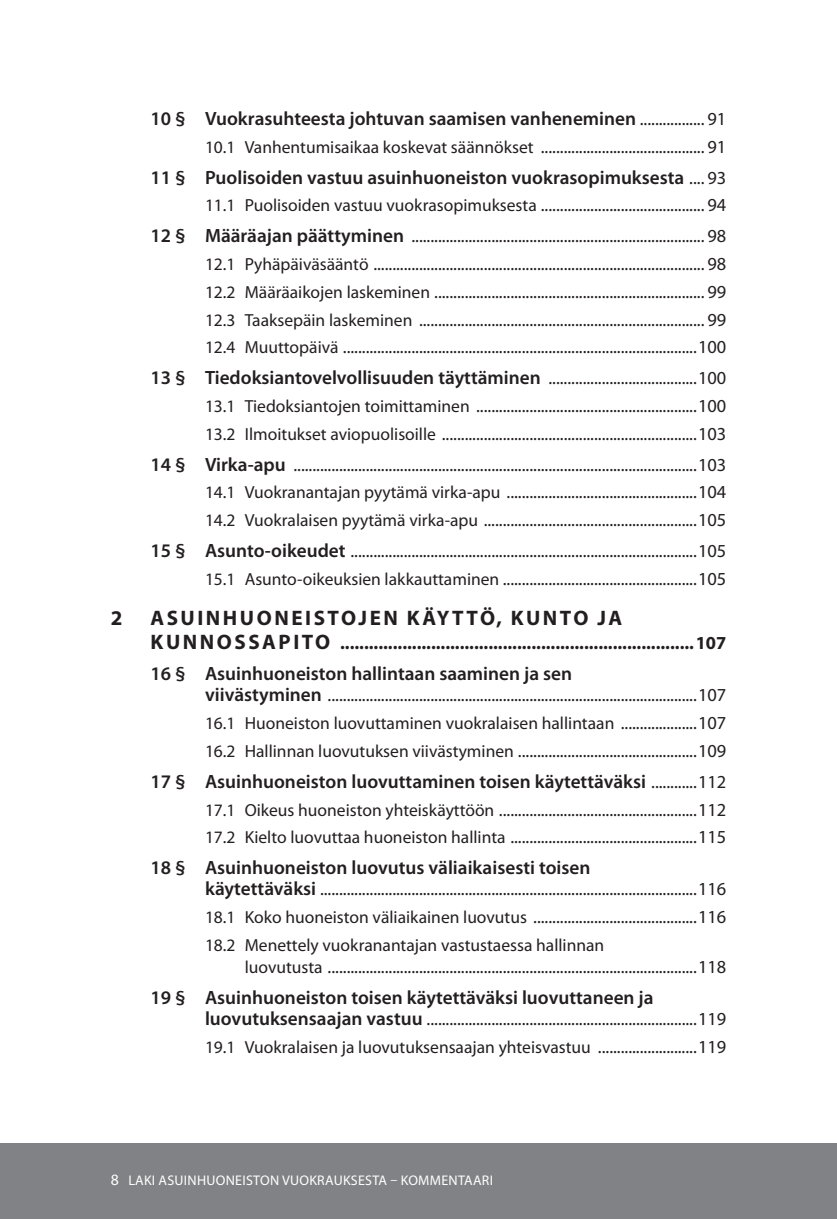
<style>
.page{position:relative;width:837px;height:1219px;background:#fff}
.page>*{position:absolute;margin:0;border:0;box-sizing:border-box;transform-origin:0 0}
.t1{font:700 21px "Myriad Pro";letter-spacing:.12em;color:#231f20}
.t2{font:600 19.25px "Myriad Pro";color:#231f20}
.t3{font:18.38px/27.7px "Myriad Pro";color:#231f20;text-align:justify}
.t4{font:700 18.38px "Myriad Pro";color:#231f20}
.t5{font:17.5px "Myriad Pro";color:#231f20}
.t6{font:14px "Myriad Pro";letter-spacing:.02em;color:#fff}
.s1{font-weight:400;font-size:18.38px}
.s2{font-size:17.5px}
.s3{font-weight:600;font-size:19.25px}
.s4{font-size:18.38px}
.s5{font-size:15.75px}
</style>
<div class="page">
<div style="left:0;top:1142px;width:836px;height:76px;background:#808285"></div>
<p class="t2" style="left:150px;top:106px;width:577px">10 § Vuokrasuhteesta johtuvan saamisen vanheneminen <span class="s1">................. 91</span></p>
<p class="t3" style="left:205px;top:132px;width:522px"><span class="s2">10.1 Vanhentumisaikaa koskevat säännökset</span> ........................................... 91</p>
<p class="t2" style="left:150px;top:165px;width:577px">11 § Puolisoiden vastuu asuinhuoneiston vuokrasopimuksesta <span class="s1">.... 93</span></p>
<p class="t3" style="left:150px;top:189px;width:577px;line-height:31px;text-align:right"><span class="s2">11.1 Puolisoiden vastuu vuokrasopimuksesta</span> ........................................... 94<br><span class="s3">12 § Määräajan päättyminen</span> ............................................................................. 98</p>
<p class="t3" style="left:205px;top:250px;width:522px"><span class="s2">12.1 Pyhäpäiväsääntö</span> ....................................................................................... 98<br><span class="s2">12.2 Määräaikojen laskeminen</span> ....................................................................... 99<br><span class="s2">12.3 Taaksepäin laskeminen</span> ........................................................................... 99<br><span class="s2">12.4 Muuttopäivä</span> .............................................................................................100</p>
<p class="t3" style="left:205px;top:364px;width:522px;text-indent:-55px"><span class="s3">13 § Tiedoksiantovelvollisuuden täyttäminen</span> .......................................100<br><span class="s2">13.1 Tiedoksiantojen toimittaminen</span> ..........................................................100<br><span class="s2">13.2 Ilmoitukset aviopuolisoille</span> ...................................................................103</p>
<p class="t3" style="left:205px;top:450px;width:522px;text-indent:-55px"><span class="s3">14 § Virka-apu</span> ..........................................................................................................103<br><span class="s2">14.1 Vuokranantajan pyytämä virka-apu</span> ..................................................104<br><span class="s2">14.2 Vuokralaisen pyytämä virka-apu</span> ........................................................105</p>
<p class="t3" style="left:150px;top:536px;width:577px;text-align:right"><span class="s3">15 § Asunto-oikeudet</span> ...........................................................................................105<br><span class="s2">15.1 Asunto-oikeuksien lakkauttaminen</span> ...................................................105</p>
<p class="t1" style="left:111px;top:603px;width:13px">2</p>
<p class="t1" style="left:150px;top:603px;width:17px">ASUINHUON</p>
<p class="t1" style="left:291px;top:603px;width:27px">EISTOJ</p>
<p class="t1" style="left:369px;top:603px;width:68px">EN KÄYTT</p>
<p class="t1" style="left:480px;top:603px;width:63px">Ö, KUNTO</p>
<p class="t1" style="left:597px;top:603px;width:14px">JA</p>
<p class="t1" style="left:150px;top:628px;width:32px">KUNNOSSAPITO</p>
<p class="t4" style="left:340px;top:631px;width:387px">..........................................................................107</p>
<p class="t2" style="left:150px;top:661px;width:423px">16 § Asuinhuoneiston hallintaan saaminen ja sen</p>
<p class="t3" style="left:205px;top:681px;width:522px"><span class="s3">viivästyminen</span> .................................................................................................107</p>
<p class="t5" style="left:205px;top:712px;width:522px">16.1 Huoneiston luovuttaminen vuokralaisen hallintaan <span class="s4">....................107</span></p>
<p class="t3" style="left:205px;top:736px;width:522px"><span class="s2">16.2 Hallinnan luovutuksen viivästyminen</span> ...............................................109</p>
<p class="t2" style="left:150px;top:769px;width:577px">17 § Asuinhuoneiston luovuttaminen toisen käytettäväksi <span class="s1">............112</span></p>
<p class="t3" style="left:205px;top:795px;width:522px"><span class="s2">17.1 Oikeus huoneiston yhteiskäyttöön</span> ....................................................112<br><span class="s2">17.2 Kielto luovuttaa huoneiston hallinta</span> .................................................115</p>
<p class="t2" style="left:150px;top:855px;width:441px">18 § Asuinhuoneiston luovutus väliaikaisesti toisen</p>
<p class="t3" style="left:205px;top:874px;width:522px"><span class="s3">käytettäväksi</span> ...................................................................................................116<br><span class="s2">18.1 Koko huoneiston väliaikainen luovutus</span> ...........................................116</p>
<p class="t5" style="left:205px;top:933px;width:400px">18.2 Menettely vuokranantajan vastustaessa hallinnan</p>
<p class="t3" style="left:245px;top:953px;width:483px"><span class="s2">luovutusta</span> .................................................................................................118</p>
<p class="t2" style="left:150px;top:985px;width:504px">19 § Asuinhuoneiston toisen käytettäväksi luovuttaneen ja</p>
<p class="t3" style="left:205px;top:1004px;width:522px"><span class="s3">luovutuksensaajan vastuu</span> .......................................................................119</p>
<p class="t5" style="left:205px;top:1036px;width:522px">19.1 Vuokralaisen ja luovutuksensaajan yhteisvastuu <span class="s4">..........................119</span></p>
<p class="t6" style="left:111px;top:1171px;width:384px"><span class="s5">8</span> LAKI ASUINHUONEISTON VUOKRAUKSESTA – KOMMENTAARI</p>
</div>
